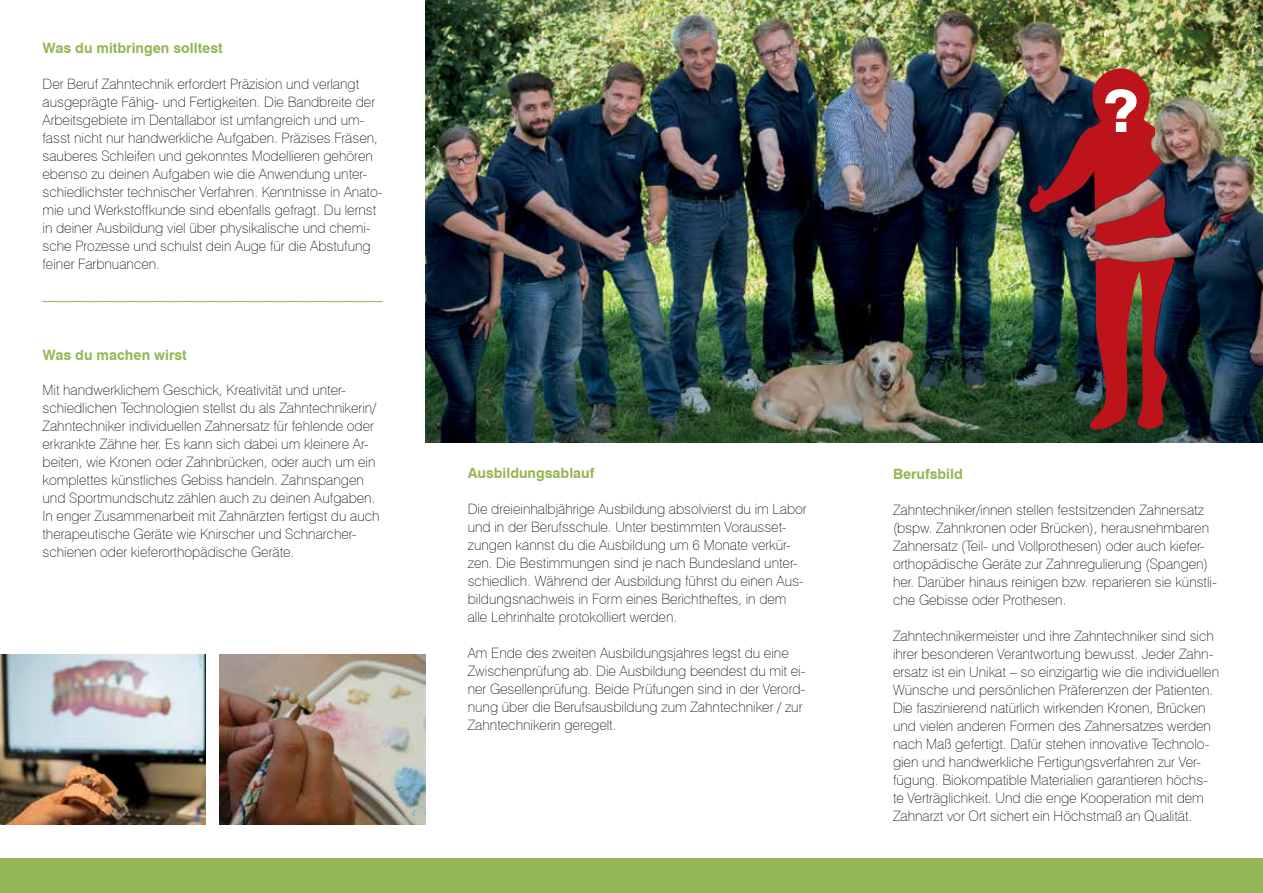
<style>
.page{position:relative;width:1263px;height:893px;background:#fff}
.page>*{position:absolute;margin:0;border:0;box-sizing:border-box;transform-origin:0 0}
.t1{font:800 58.2px "Swiss 721 BT";color:#fff}
.t2{font:100 14.25px/18px "Swiss 721 BT";color:#000}
.t3{font:700 14.25px "Swiss 721 BT";color:#95b654}
</style>
<div class="page">
<div style="left:0;top:859px;width:1263px;height:34px;background:#95b654"></div>
<img style="left:425px;top:0;width:838px;height:443px">
<img style="left:1027px;top:68px;width:149px;height:365px">
<img style="left:1091px;top:161px;width:94px;height:149px">
<img style="left:842px;top:170px;width:23px;height:36px">
<svg style="left:42px;top:301px;width:341px;height:1px"></svg>
<img style="left:0;top:655px;width:205px;height:170px">
<img style="left:220px;top:655px;width:205px;height:170px">
<p class="t3" style="left:43px;top:40px;width:182px">Was du mitbringen solltest</p>
<p class="t2" style="left:43px;top:75px;width:342px">Der Beruf Zahntechnik erfordert Präzision und verlangt ausgeprägte Fähig- und Fertigkeiten. Die Bandbreite der Arbeitsgebiete im Dentallabor ist umfangreich und um&shy;fasst nicht nur handwerkliche Aufgaben. Präzises Fräsen, sauberes Schleifen und gekonntes Modellieren gehören ebenso zu deinen Aufgaben wie die Anwendung unter&shy;schiedlichster technischer Verfahren. Kenntnisse in Anato&shy;mie und Werkstoffkunde sind ebenfalls gefragt. Du lernst in deiner Ausbildung viel über physikalische und chemi&shy;sche Prozesse und schulst dein Auge für die Abstufung feiner Farbnuancen.</p>
<p class="t3" style="left:43px;top:346px;width:146px">Was du machen wirst</p>
<p class="t2" style="left:43px;top:381px;width:339px">Mit handwerklichem Geschick, Kreativität und unter&shy;schiedlichen Technologien stellst du als Zahntechnikerin/ Zahntechniker individuellen Zahnersatz für fehlende oder erkrankte Zähne her. Es kann sich dabei um kleinere Ar&shy;beiten, wie Kronen oder Zahnbrücken, oder auch um ein komplettes künstliches Gebiss handeln. Zahnspangen und Sportmundschutz zählen auch zu deinen Aufgaben.<br>In enger Zusammenarbeit mit Zahnärzten fertigst du auch therapeutische Geräte wie Knirscher und Schnarcher&shy;schienen oder kieferorthopädische Geräte.</p>
<p class="t3" style="left:468px;top:464px;width:128px">Ausbildungsablauf</p>
<p class="t2" style="left:468px;top:500px;width:340px">Die dreieinhalbjährige Ausbildung absolvierst du im Labor und in der Berufsschule. Unter bestimmten Vorausset&shy;zungen kannst du die Ausbildung um 6 Monate verkür&shy;zen. Die Bestimmungen sind je nach Bundesland unter&shy;schiedlich. Während der Ausbildung führst du einen Aus&shy;bildungsnachweis in Form eines Berichtheftes, in dem alle Lehrinhalte protokolliert werden.</p>
<p class="t2" style="left:468px;top:644px;width:339px">Am Ende des zweiten Ausbildungsjahres legst du eine Zwischenprüfung ab. Die Ausbildung beendest du mit ei&shy;ner Gesellenprüfung. Beide Prüfungen sind in der Verord&shy;nung über die Berufsausbildung zum Zahntechniker / zur Zahntechnikerin geregelt.</p>
<h1 class="t1" style="left:1103px;top:76px;width:36px">?</h1>
<p class="t3" style="left:893px;top:465px;width:71px">Berufsbild</p>
<p class="t2" style="left:893px;top:500px;width:325px">Zahntechniker/innen stellen festsitzenden Zahnersatz (bspw. Zahnkronen oder Brücken), herausnehmbaren Zahnersatz (Teil- und Vollprothesen) oder auch kiefer&shy;orthopädische Geräte zur Zahnregulierung (Spangen) her. Darüber hinaus reinigen bzw. reparieren sie künstli&shy;che Gebisse oder Prothesen.</p>
<p class="t2" style="left:893px;top:626px;width:328px">Zahntechnikermeister und ihre Zahntechniker sind sich ihrer besonderen Verantwortung bewusst. Jeder Zahn&shy;ersatz ist ein Unikat – so einzigartig wie die individuellen Wünsche und persönlichen Präferenzen der Patienten.<br>Die faszinierend natürlich wirkenden Kronen, Brücken und vielen anderen Formen des Zahnersatzes werden nach Maß gefertigt. Dafür stehen innovative Technolo&shy;gien und handwerkliche Fertigungsverfahren zur Ver&shy;fügung. Biokompatible Materialien garantieren höchs&shy;te Verträglichkeit. Und die enge Kooperation mit dem Zahnarzt vor Ort sichert ein Höchstmaß an Qualität.</p>
</div>
